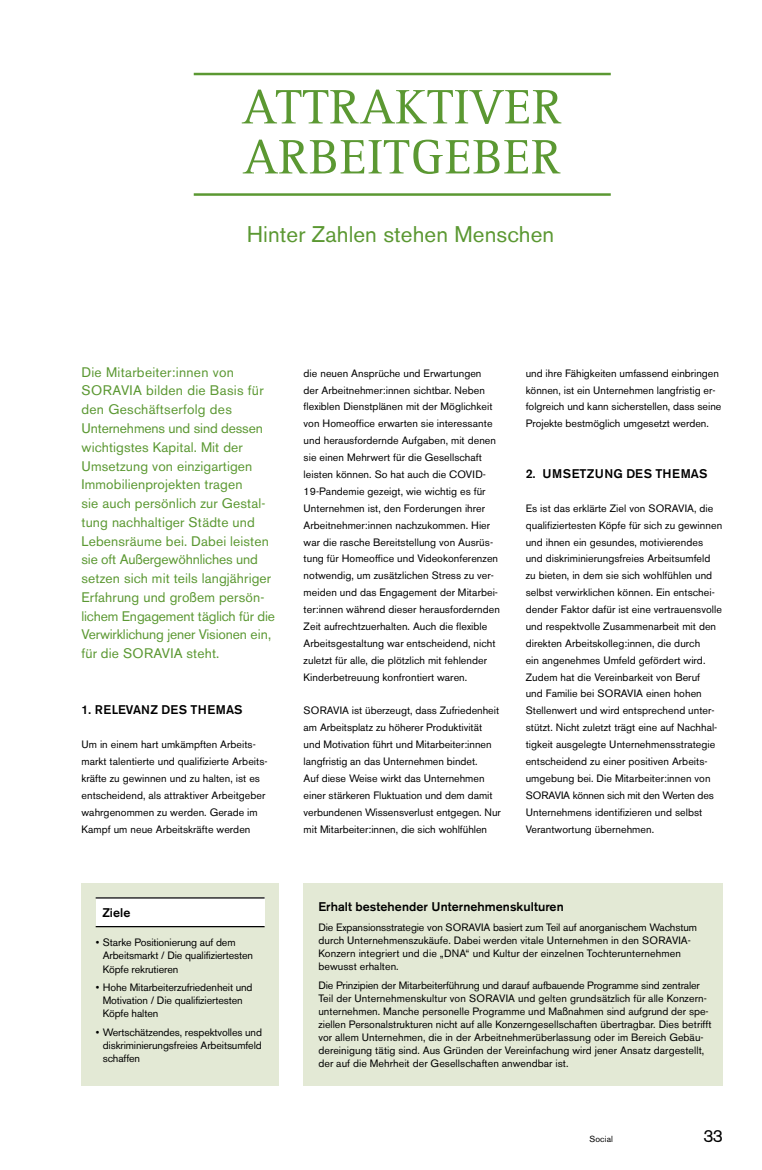
<style>
.page{position:relative;width:762px;height:1170px;background:#fff}
.page>*{position:absolute;margin:0;border:0;box-sizing:border-box;transform-origin:0 0}
.t1{font:50px/50px "Rotis Serif Std";letter-spacing:.02em;color:#5b9832}
.t2{font:22.5px "Akzidenz Grotesk BE";letter-spacing:.005em;color:#5b9832}
.t3{font:17.5px "Akzidenz Grotesk BE";color:#000}
.t4{font:13.75px/18.8px "Akzidenz Grotesk BE";letter-spacing:.01em;color:#5b9832}
.t5{font:500 12.5px "Akzidenz Grotesk BE";letter-spacing:.005em;color:#000}
.t6{font:500 12.5px "Akzidenz Grotesk BE";letter-spacing:.045em;color:#000}
.t7{font:10.62px/16.9px "Akzidenz Grotesk BE";letter-spacing:.005em;color:#000}
.t8{font:8.75px "Akzidenz Grotesk BE";letter-spacing:.01em;color:#000}
</style>
<div class="page">
<div style="left:81px;top:883px;width:198px;height:202px;background:#e3e9d5"></div>
<div style="left:96px;top:897px;width:169px;height:30px;background:#fff"></div>
<hr style="left:96px;top:925px;width:169px;height:2px;background:#000">
<hr style="left:96px;top:897px;width:169px;height:1px;background:#000">
<div style="left:304px;top:883px;width:419px;height:202px;background:#e3e9d5"></div>
<hr style="left:194px;top:73px;width:417px;height:2px;background:#5b9832">
<hr style="left:194px;top:193px;width:417px;height:3px;background:#5b9832">
<h1 class="t1" style="left:242px;top:83px;width:321px">ATTRAKTIVER<br>ARBEITGEBER</h1>
<h2 class="t2" style="left:247px;top:220px;width:309px">Hinter Zahlen stehen Menschen</h2>
<p class="t4" style="left:81px;top:362px;width:195px">Die Mitarbeiter:innen von<br>SORAVIA bilden die Basis für den Geschäftserfolg des<br>Unternehmens und sind dessen wichtigstes Kapital. Mit der<br>Umsetzung von einzigartigen<br>Immobilienprojekten tragen<br>sie auch persönlich zur Gestal&shy;tung nachhaltiger Städte und<br>Lebensräume bei. Dabei leisten sie oft Außergewöhnliches und setzen sich mit teils langjähriger<br>Erfahrung und großem persön&shy;lichem Engagement täglich für die<br>Verwirklichung jener Visionen ein, für die SORAVIA steht.</p>
<p class="t5" style="left:81px;top:702px;width:162px">1. RELEVANZ DES THEMAS</p>
<p class="t7" style="left:81px;top:736px;width:188px">Um in einem hart umkämpften Arbeits&shy;markt talentierte und qualifizierte Arbeits&shy;kräfte zu gewinnen und zu halten, ist es entscheidend, als attraktiver Arbeitgeber wahrgenommen zu werden. Gerade im Kampf um neue Arbeitskräfte werden</p>
<p class="t5" style="left:102px;top:904px;width:30px">Ziele</p>
<p class="t7" style="left:103px;top:935px;width:152px;line-height:13.1px;text-indent:-7px">• Starke Positionierung auf dem<br>Arbeitsmarkt / Die qualifiziertesten<br>Köpfe rekrutieren</p>
<p class="t7" style="left:103px;top:980px;width:151px;line-height:13.1px;text-indent:-7px">• Hohe Mitarbeiterzufriedenheit und<br>Motivation / Die qualifiziertesten<br>Köpfe halten</p>
<p class="t7" style="left:103px;top:1025px;width:161px;line-height:13.1px;text-align:justify;text-indent:-7px">• Wertschätzendes, respektvolles und diskriminierungsfreies Arbeitsumfeld schaffen</p>
<p class="t7" style="left:304px;top:364px;width:198px">die neuen Ansprüche und Erwartungen<br>der Arbeitnehmer:innen sichtbar. Neben flexiblen Dienstplänen mit der Möglichkeit von Homeoffice erwarten sie interessante und herausfordernde Aufgaben, mit denen sie einen Mehrwert für die Gesellschaft leisten können. So hat auch die COVID-19-Pandemie gezeigt, wie wichtig es für Unternehmen ist, den Forderungen ihrer Arbeitnehmer:innen nachzukommen. Hier war die rasche Bereitstellung von Ausrüs&shy;tung für Homeoffice und Videokonferenzen notwendig, um zusätzlichen Stress zu ver&shy;meiden und das Engagement der Mitarbei&shy;ter:innen während dieser herausfordernden Zeit aufrechtzuerhalten. Auch die flexible Arbeitsgestaltung war entscheidend, nicht zuletzt für alle, die plötzlich mit fehlender Kinderbetreuung konfrontiert waren.</p>
<p class="t7" style="left:304px;top:702px;width:199px">SORAVIA ist überzeugt, dass Zufriedenheit am Arbeitsplatz zu höherer Produktivität und Motivation führt und Mitarbeiter:innen langfristig an das Unternehmen bindet.<br>Auf diese Weise wirkt das Unternehmen einer stärkeren Fluktuation und dem damit verbundenen Wissensverlust entgegen. Nur mit Mitarbeiter:innen, die sich wohlfühlen</p>
<p class="t7" style="left:526px;top:364px;width:197px">und ihre Fähigkeiten umfassend einbringen können, ist ein Unternehmen langfristig er&shy;folgreich und kann sicherstellen, dass seine Projekte bestmöglich umgesetzt werden.</p>
<p class="t6" style="left:526px;top:466px;width:183px">2. UMSETZUNG DES THEMAS</p>
<p class="t7" style="left:526px;top:499px;width:198px">Es ist das erklärte Ziel von SORAVIA, die qualifiziertesten Köpfe für sich zu gewinnen und ihnen ein gesundes, motivierendes und diskriminierungsfreies Arbeitsumfeld zu bieten, in dem sie sich wohlfühlen und selbst verwirklichen können. Ein entschei&shy;dender Faktor dafür ist eine vertrauensvolle und respektvolle Zusammenarbeit mit den direkten Arbeitskolleg:innen, die durch<br>ein angenehmes Umfeld gefördert wird.<br>Zudem hat die Vereinbarkeit von Beruf<br>und Familie bei SORAVIA einen hohen Stellenwert und wird entsprechend unter&shy;stützt. Nicht zuletzt trägt eine auf Nachhal&shy;tigkeit ausgelegte Unternehmensstrategie entscheidend zu einer positiven Arbeits&shy;umgebung bei. Die Mitarbeiter:innen von SORAVIA können sich mit den Werten des Unternehmens identifizieren und selbst Verantwortung übernehmen.</p>
<p class="t5" style="left:318px;top:898px;width:247px">Erhalt bestehender Unternehmenskulturen</p>
<p class="t7" style="left:318px;top:920px;width:380px;line-height:13.1px">Die Expansionsstrategie von SORAVIA basiert zum Teil auf anorganischem Wachstum durch Unternehmenszukäufe. Dabei werden vitale Unternehmen in den SORAVIA-Konzern integriert und die „DNA“ und Kultur der einzelnen Tochterunternehmen bewusst erhalten.</p>
<p class="t7" style="left:318px;top:978px;width:395px;line-height:13.1px">Die Prinzipien der Mitarbeiterführung und darauf aufbauende Programme sind zentraler Teil der Unternehmenskultur von SORAVIA und gelten grundsätzlich für alle Konzern&shy;unternehmen. Manche personelle Programme und Maßnahmen sind aufgrund der spe&shy;ziellen Personalstrukturen nicht auf alle Konzerngesellschaften übertragbar. Dies betrifft vor allem Unternehmen, die in der Arbeitnehmerüberlassung oder im Bereich Gebäu&shy;dereinigung tätig sind. Aus Gründen der Vereinfachung wird jener Ansatz dargestellt, der auf die Mehrheit der Gesellschaften anwendbar ist.</p>
<p class="t8" style="left:589px;top:1133px;width:25px">Social</p>
<h3 class="t3" style="left:703px;top:1124px;width:21px">33</h3>
</div>
